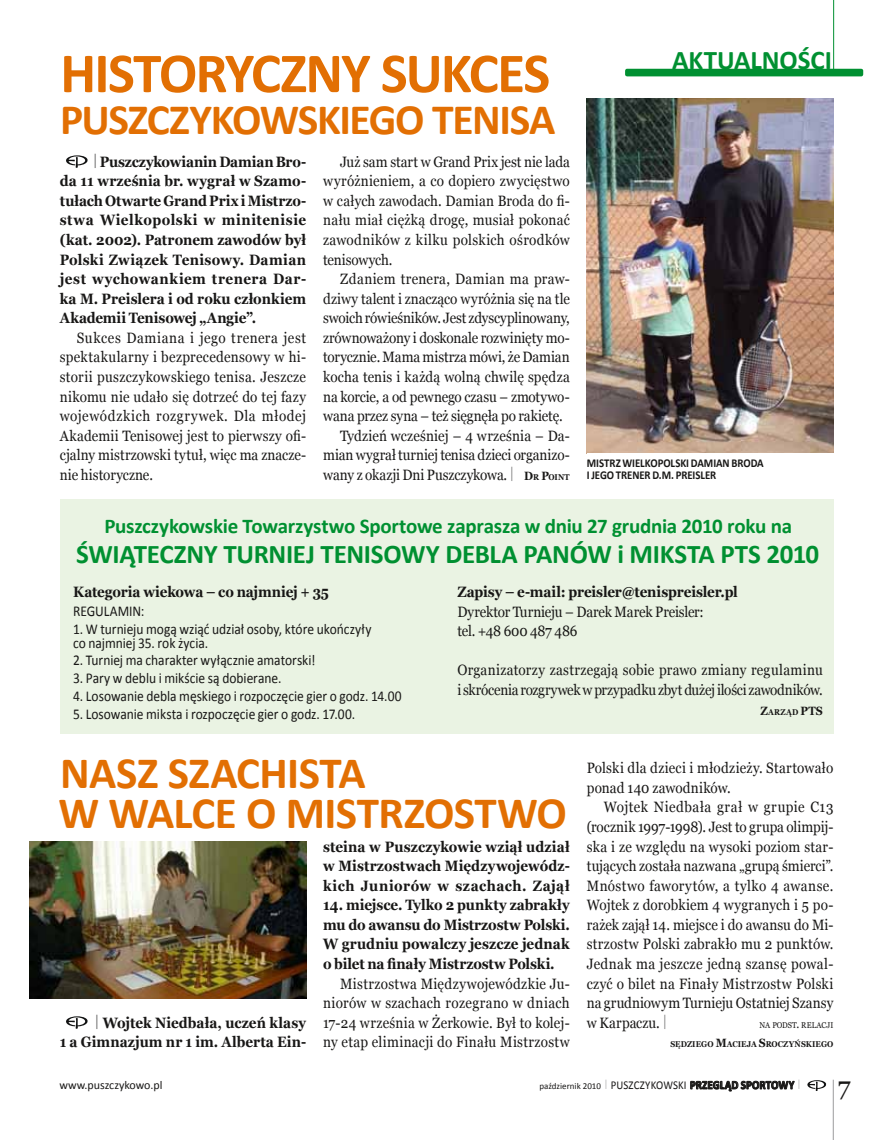
<style>
.page{position:relative;width:893px;height:1140px;background:#fff}
.page>*{position:absolute;margin:0;border:0;box-sizing:border-box;transform-origin:0 0}
.t1{font:700 57px "Calibri";letter-spacing:-.035em;color:#e26f03}
.t2{font:700 45px/40.5px "Calibri";letter-spacing:-.01em;color:#e26f03}
.t3{font:700 43.5px "Calibri";letter-spacing:-.03em;color:#e26f03}
.t4{font:700 27px "Calibri";letter-spacing:-.015em;color:#009031}
.t5{font:25.5px "Georgia";color:#181716}
.t6{font:700 21px "Calibri";letter-spacing:-.015em;color:#009031}
.t7{font:15px/19.5px "Georgia";color:#181716;text-align:justify;scale:.9 1}
.t8{font:700 15px/19.5px "Georgia";letter-spacing:-.005em;color:#181716;text-align:justify;scale:.9 1}
.t9{font:15px/13.5px "Calibri";letter-spacing:-.005em;color:#181716;scale:.9 1}
.t10{font:15px/19.5px "Georgia";letter-spacing:.02em;color:#181716;scale:.9 1}
.t11{font:15px "Georgia";letter-spacing:.025em;color:#181716;scale:.9 1}
.t12{font:700 12px "Calibri";letter-spacing:-.005em;color:#181716;scale:.9 1}
.t13{font:12px "Calibri";color:#181716}
.t14{font:10.5px "Calibri";color:#9c9c9d;scale:.65 1}
.t15{font:9px "Calibri";color:#181716}
.t16{font:700 8.4px "Georgia";color:#181716;scale:.9 1}
.t17{font:8.4px "Georgia";letter-spacing:-.005em;color:#181716;scale:.9 1}
.s1{color:#6e6e6e}
.s2{font-weight:700;font-size:12px}
.s3{font-weight:700;font-size:8.4px}
.s4{font-size:12px}
</style>
<div class="page">
<svg style="left:690px;top:1080px;width:104px;height:11px"></svg>
<svg style="left:807px;top:1080px;width:19px;height:11px"></svg>
<hr style="left:833px;top:1079px;width:1px;height:61px;background:#9c9c9d">
<img style="left:587px;top:98px;width:246px;height:355px">
<div style="left:625px;top:69px;width:238px;height:7px;background:#009031;border-radius:2px"></div>
<hr style="left:833px;top:0;width:1px;height:72px;background:#009031">
<svg style="left:66px;top:155px;width:22px;height:13px"></svg>
<svg style="left:66px;top:1016px;width:22px;height:13px"></svg>
<img style="left:30px;top:841px;width:276px;height:157px">
<div style="left:60px;top:499px;width:773px;height:235px;background:#eaf3e3"></div>
<h3 class="t4" style="left:672px;top:43px;width:149px">AKTUALNOŚCI</h3>
<h1 class="t1" style="left:60px;top:38px;width:491px">HISTORYCZNY SUKCES</h1>
<h3 class="t3" style="left:60px;top:93px;width:492px">PUSZCZYKOWSKI EGO TENI SA</h3>
<p class="t8" style="left:60px;top:152px;width:275px;text-indent:33px"><span class="s1">|</span> Puszczykowianin Damian Bro&shy;da 11 września br. wygrał w Szamo&shy;tułach Otwarte Grand Prix i Mistrzo&shy;stwa Wielkopolski w minitenisie (kat. 2002). Patronem zawodów był Polski Związek Tenisowy. Damian jest wychowankiem trenera Dar&shy;ka M. Preislera i od roku członkiem Akademii Tenisowej „Angie”.</p>
<p class="t7" style="left:60px;top:328px;width:275px;text-indent:17px">Sukces Damiana i jego trenera jest spektakularny i bezprecedensowy w hi&shy;storii puszczykowskiego tenisa. Jeszcze nikomu nie udało się dotrzeć do tej fazy wojewódzkich rozgrywek. Dla młodej Akademii Tenisowej jest to pierwszy ofi&shy;cjalny mistrzowski tytuł, więc ma znacze&shy;nie historyczne.</p>
<p class="t7" style="left:323px;top:152px;width:276px;text-indent:17px">Już sam start w Grand Prix jest nie lada wyróżnieniem, a co dopiero zwycięstwo w całych zawodach. Damian Broda do fi&shy;nału miał ciężką drogę, musiał pokonać zawodników z kilku polskich ośrodków tenisowych.</p>
<p class="t11" style="left:340px;top:270px;width:257px">Zdaniem trenera, Damian ma praw-</p>
<p class="t7" style="left:323px;top:289px;width:276px">dziwy talent i znacząco wyróżnia się na tle</p>
<p class="t7" style="left:323px;top:309px;width:275px">swoich rówieśników. Jest zdyscyplinowany,</p>
<p class="t7" style="left:323px;top:328px;width:275px">zrównoważony i doskonale rozwinięty mo-</p>
<p class="t7" style="left:323px;top:348px;width:275px">torycznie. Mama mistrza mówi, że Damian</p>
<p class="t7" style="left:323px;top:367px;width:276px">kocha tenis i każdą wolną chwilę spędza</p>
<p class="t7" style="left:323px;top:387px;width:276px">na korcie, a od pewnego czasu – zmotywo-</p>
<p class="t7" style="left:323px;top:406px;width:268px">wana przez syna – też sięgnęła po rakietę.</p>
<p class="t7" style="left:340px;top:426px;width:257px">Tydzień wcześniej – 4 września – Da-</p>
<p class="t7" style="left:323px;top:445px;width:276px">mian wygrał turniej tenisa dzieci organizo-</p>
<p class="t7" style="left:323px;top:465px;width:276px">wany z okazji Dni Puszczykowa. <span class="s1">|</span> <span class="s2">D</span> <span class="s3">R</span> <span class="s2">P</span><span class="s3">OINT</span></p>
<p class="t12" style="left:587px;top:455px;width:124px">MISTRZ WI ELKOPOLSKI DAMIAN</p>
<p class="t12" style="left:731px;top:455px;width:36px">BRODA</p>
<p class="t12" style="left:587px;top:467px;width:145px">I JEGO TRENER D.M. PREISLER</p>
<h3 class="t6" style="left:104px;top:513px;width:689px">PUSZCZYKOWSKIE TOWARZYSTWO SPORTOWE ZAPRASZA W DNIU 27 GRUDNIA 2010 ROKU NA</h3>
<h3 class="t4" style="left:76px;top:537px;width:313px">ŚWIĄTECZNY TURNIEJ TENISOWY</h3>
<h3 class="t4" style="left:445px;top:537px;width:375px">DE BLA PANÓW I MIKSTA PTS 2010</h3>
<p class="t8" style="left:73px;top:582px;width:286px">Kategoria wiekowa – co najmniej + 35</p>
<p class="t9" style="left:73px;top:604px;width:18px">Regulam</p>
<p class="t9" style="left:129px;top:604px;width:19px">in:</p>
<p class="t9" style="left:73px;top:622px;width:333px">1. W turnieju mogą wziąć udział osoby, które ukończyły co najmniej 35. rok życia.</p>
<p class="t9" style="left:73px;top:653px;width:271px">2. Turniej ma charakter wyłącznie amatorski!</p>
<p class="t9" style="left:73px;top:671px;width:233px">3. Pary w deblu i mikście są dobierane.</p>
<p class="t9" style="left:73px;top:688px;width:366px">4. Losowanie debla męskiego i rozpoczęcie gier o godz. 14.00</p>
<p class="t9" style="left:73px;top:706px;width:315px">5. Losowanie miksta i rozpoczęcie gier o godz. 17.00.</p>
<p class="t8" style="left:457px;top:582px;width:313px">Zapisy – e-mail: preisler@tenispreisler.pl</p>
<p class="t7" style="left:457px;top:602px;width:275px">Dyrektor Turnieju – Darek Marek Preisler: tel. +48 600 487 486</p>
<p class="t7" style="left:457px;top:661px;width:407px">Organizatorzy zastrzegają sobie prawo zmiany regulaminu i skrócenia rozgrywekw przypadku zbytdużejilości zawodników.</p>
<p class="t16" style="left:760px;top:706px;width:62px"><span class="s4">Z</span>ARZĄD <span class="s4">PTS</span></p>
<h2 class="t2" style="left:58px;top:750px;width:510px;text-indent:240px">STA<br>W WALCE O MI STRZOSTWO</h2>
<h2 class="t2" style="left:60px;top:750px;width:173px">NASZ SZACHI</h2>
<p class="t8" style="left:60px;top:1012px;width:275px;text-align:right"><span class="s1">|</span> Wojtek Niedbała, uczeń klasy<br>1 a Gimnazjum nr 1 im. Alberta Ein-</p>
<p class="t8" style="left:323px;top:836px;width:276px">steina w Puszczykowie wziął udział w Mistrzostwach Międzywojewódz&shy;kich Juniorów w szachach. Zajął</p>
<p class="t8" style="left:323px;top:895px;width:276px">14. miejsce. Tylko 2 punkty zabrakły mu do awansu do Mistrzostw Polski.<br>W grudniu powalczy jeszcze jednak o bilet na finały Mistrzostw Polski.</p>
<p class="t7" style="left:323px;top:974px;width:276px;text-indent:17px">Mistrzostwa Międzywojewódzkie Ju&shy;niorów w szachach rozegrano w dniach 17-24 września w Żerkowie. Był to kolej&shy;ny etap eliminacji do Finału Mistrzostw</p>
<p class="t10" style="left:587px;top:758px;width:276px">Polski dla dzieci i młodzieży. Startowało ponad 140 zawodników.</p>
<p class="t7" style="left:587px;top:798px;width:276px;text-indent:17px">Wojtek Niedbała grał w grupie C13 (rocznik 1997-1998). Jest to grupa olimpij&shy;ska i ze względu na wysoki poziom star&shy;tujących została nazwana „grupą śmierci”.<br>Mnóstwo faworytów, a tylko 4 awanse.<br>Wojtek z dorobkiem 4 wygranych i 5 po&shy;rażek zajął 14. miejsce i do awansu do Mi&shy;strzostw Polski zabrakło mu 2 punktów.<br>Jednak ma jeszcze jedną szansę powal&shy;czyć o bilet na Finały Mistrzostw Polski na grudniowym Turnieju Ostatniej Szansy w Karpaczu. <span class="s1">|</span></p>
<p class="t17" style="left:759px;top:1019px;width:84px">NA PODST<span class="s4">.</span> RELACJI</p>
<p class="t16" style="left:670px;top:1039px;width:183px">SĘDZIEGO <span class="s4">M</span>ACIEJA <span class="s4">S</span>ROCZYŃSKIEGO</p>
<p class="t13" style="left:60px;top:1077px;width:105px">www.puszczykowo.pl</p>
<p class="t15" style="left:539px;top:1080px;width:164px">październik 2010 <sup>|</sup> <span class="s4">PUSZCZYKOWSKI</span> <span class="s2">PRZEGLĄD</span></p>
<p class="t12" style="left:741px;top:1077px;width:22px">SPORTOWY</p>
<p class="t14" style="left:798px;top:1077px;width:6px">|</p>
<h3 class="t5" style="left:838px;top:1071px;width:14px">7</h3>
</div>
